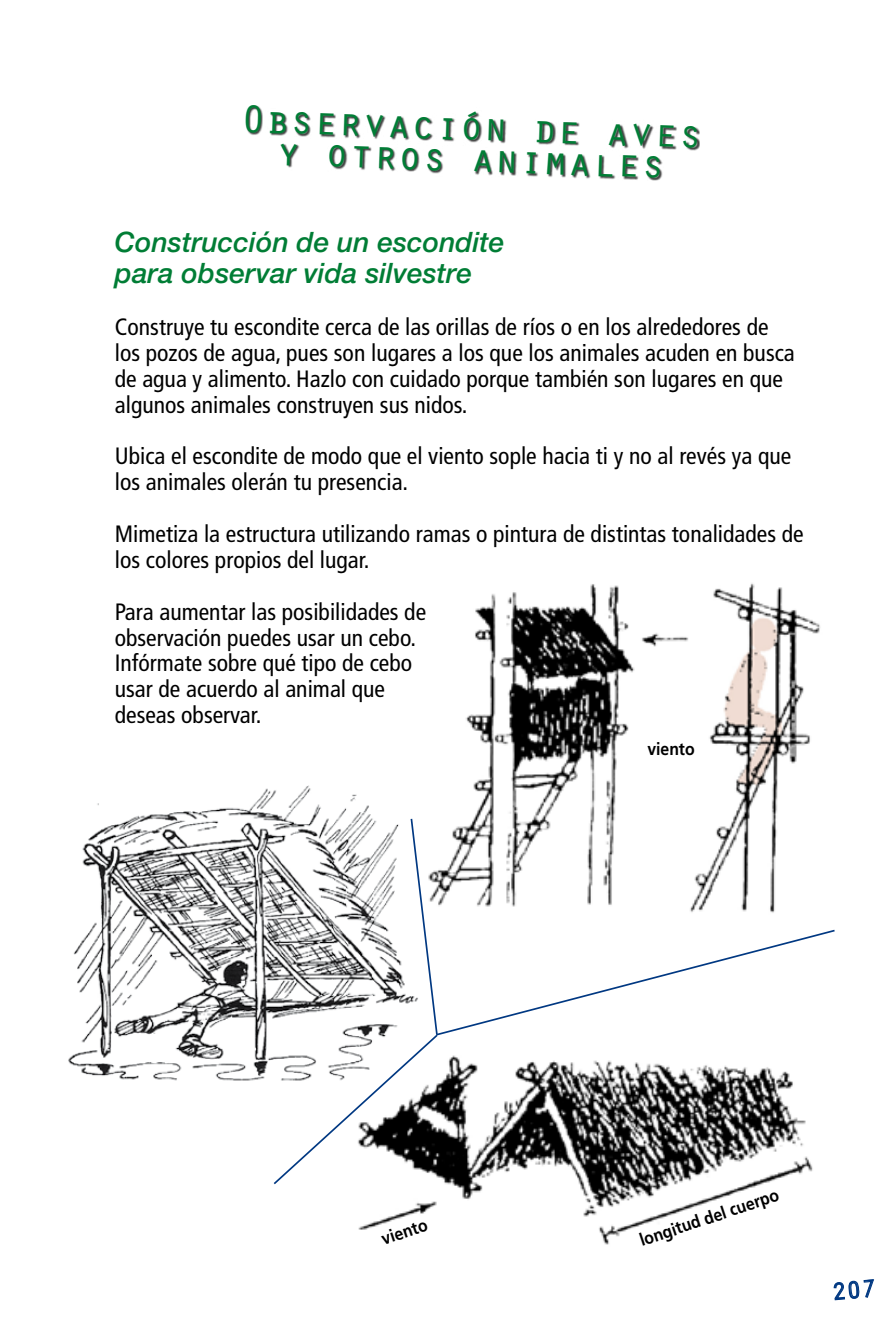
<style>
.page{position:relative;width:893px;height:1340px;background:#fff}
.page>*{position:absolute;margin:0;border:0;box-sizing:border-box;transform-origin:0 0}
.t1{font:40.5px/31.5px "Orator";color:#007d35;text-align:center}
.t2{font:italic 500 28.12px/31.5px "Helvetica Neue";color:#007d35}
.t3{font:condensed 23.62px/25.9px "Frutiger";color:#000}
.t4{font:700 17.55px "Frutiger";color:#000;scale:.9 1}
</style>
<div class="page">
<img style="left:68px;top:785px;width:303px;height:296px">
<div style="left:246px;top:105px;width:454px;height:75px;background:#000;opacity:.75"></div>
<img style="left:466px;top:583px;width:354px;height:234px">
<img style="left:358px;top:1185px;width:402px;height:60px">
<svg style="left:272px;top:817px;width:563px;height:368px"></svg>
<svg style="left:833px;top:1279px;width:41px;height:21px"></svg>
<h1 class="t1" style="left:242px;top:101px;width:463px;rotate:2deg">Observación de aves y otros animales</h1>
<p class="t2" style="left:115px;top:226px;width:391px">Construcción de un escondite para observar vida silvestre</p>
<p class="t3" style="left:115px;top:314px;width:681px">Construye tu escondite cerca de las orillas de ríos o en los alrededores de los pozos de agua, pues son lugares a los que los animales acuden en busca de agua y alimento. Hazlo con cuidado porque también son lugares en que algunos animales construyen sus nidos.</p>
<p class="t3" style="left:115px;top:443px;width:678px">Ubica el escondite de modo que el viento sople hacia ti y no al revés ya que los animales olerán tu presencia.</p>
<p class="t3" style="left:115px;top:521px;width:690px">Mimetiza la estructura utilizando ramas o pintura de distintas tonalidades de los colores propios del lugar.</p>
<p class="t3" style="left:115px;top:598px;width:313px">Para aumentar las posibilidades de observación puedes usar un cebo.<br>Infórmate sobre qué tipo de cebo usar de acuerdo al animal que deseas observar.</p>
<p class="t4" style="left:647px;top:738px;width:54px">viento</p>
<p class="t4" style="left:379px;top:1229px;width:54px;rotate:-19deg">viento</p>
<p class="t4" style="left:637px;top:1231px;width:163px;rotate:-19deg">longitud del cuerpo</p>
</div>
